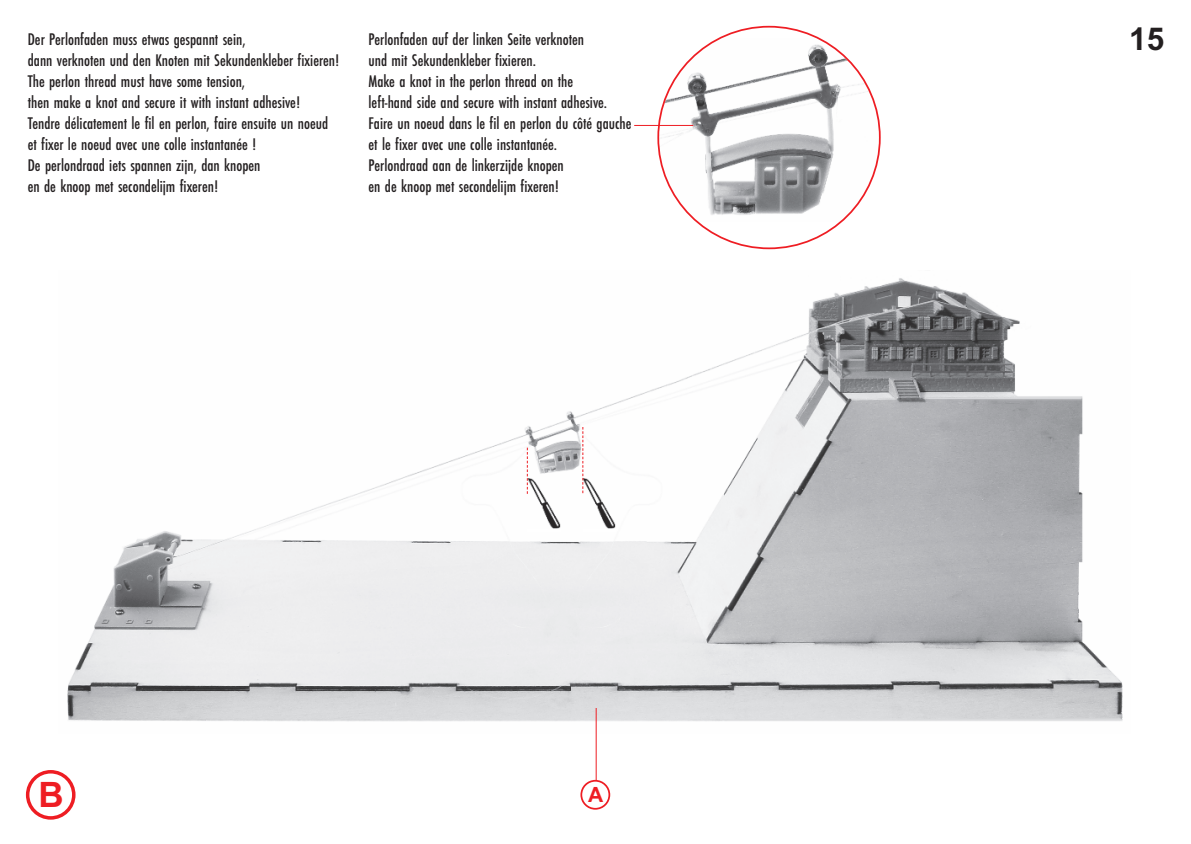
<style>
.page{position:relative;width:1191px;height:844px;background:#fff}
.page>*{position:absolute;margin:0;border:0;box-sizing:border-box;transform-origin:0 0}
.t1{font:700 35px "Arial";color:#ee1d23}
.t2{font:700 31.5px "Arial";color:#231f20}
.t3{font:700 21px "Arial";color:#ee1d23}
.t4{font:17.5px/21px "Futura EF Medium Con";color:#231f20}
</style>
<div class="page">
<img style="left:67px;top:278px;width:1056px;height:455px">
<hr style="left:596px;top:707px;width:1px;height:73px;background:#ee1d23">
<svg style="left:657px;top:26px;width:223px;height:223px"></svg>
<hr style="left:634px;top:125px;width:59px;height:1px;background:#ee1d23">
<div style="left:582px;top:478px;width:34px;height:54px;background:#fff"></div>
<img style="left:583px;top:478px;width:32px;height:50px">
<div style="left:527px;top:478px;width:34px;height:54px;background:#fff"></div>
<img style="left:528px;top:478px;width:32px;height:50px">
<svg style="left:582px;top:427px;width:1px;height:66px"></svg>
<svg style="left:26px;top:770px;width:50px;height:49px"></svg>
<svg style="left:580px;top:779px;width:30px;height:30px"></svg>
<svg style="left:527px;top:447px;width:1px;height:46px"></svg>
<p class="t4" style="left:28px;top:29px;width:313px">Der Perlonfaden muss etwas gespannt sein,<br>dann verknoten und den Knoten mit Sekundenkleber fixieren!<br>The perlon thread must have some tension,<br>then make a knot and secure it with instant adhesive!<br>Tendre délicatement le fil en perlon, faire ensuite un noeud et fixer le noeud avec une colle instantanée !<br>De perlondraad iets spannen zijn, dan knopen<br>en de knoop met secondelijm fixeren!</p>
<h2 class="t2" style="left:1129px;top:20px;width:37px">15</h2>
<p class="t4" style="left:368px;top:30px;width:264px">Perlonfaden auf der linken Seite verknoten<br>und mit Sekundenkleber fixieren.<br>Make a knot in the perlon thread on the<br>left-hand side and secure with instant adhesive.<br>Faire un noeud dans le fil en perlon du côté gauche et le fixer avec une colle instantanée.<br>Perlondraad aan de linkerzijde knopen<br>en de knoop met secondelijm fixeren!</p>
<h1 class="t1" style="left:38px;top:774px;width:27px">B</h1>
<p class="t3" style="left:588px;top:782px;width:17px">A</p>
</div>
